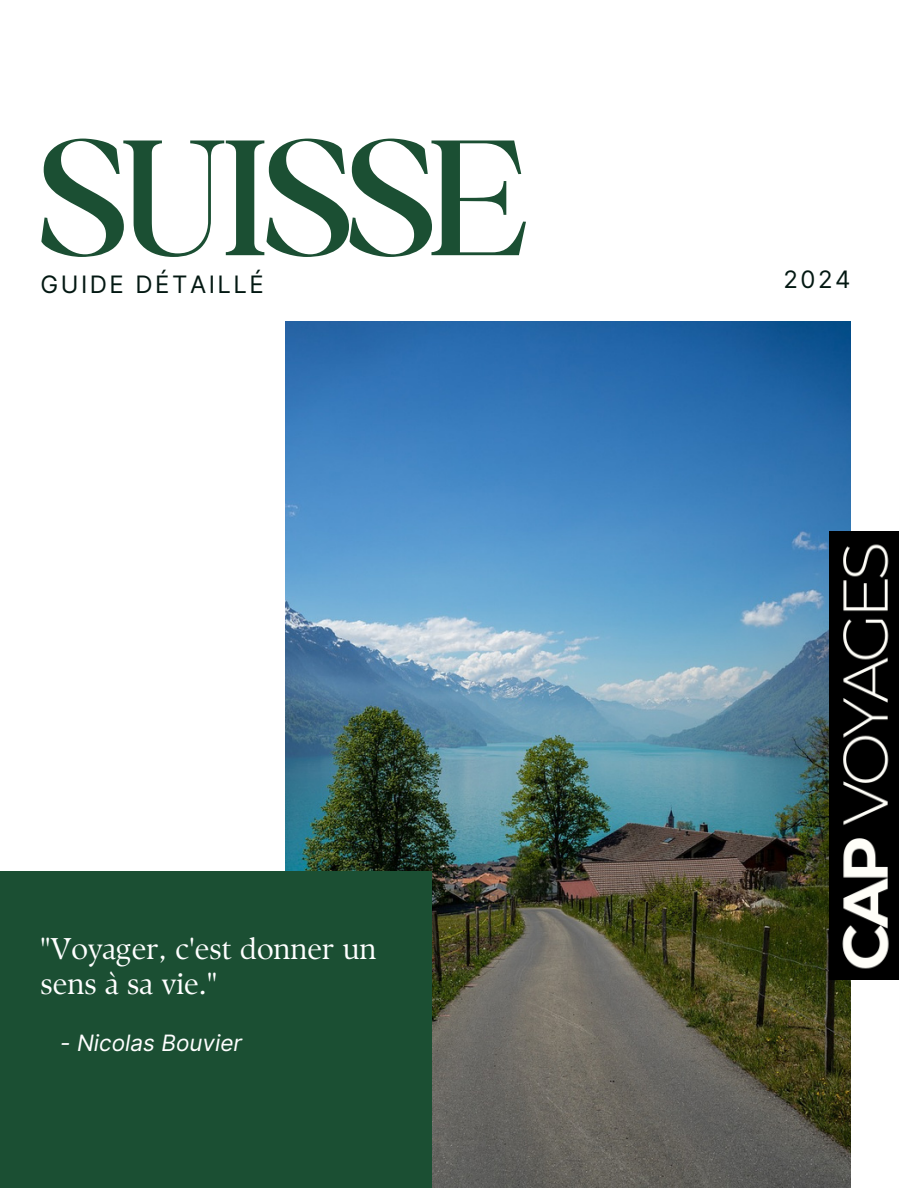
<style>
.page{position:relative;width:918px;height:1188px;background:#fff}
.page>*{position:absolute;margin:0;border:0;box-sizing:border-box;transform-origin:0 0}
.t1{font:300 177px "Boston Angel";letter-spacing:-.02em;color:#1b4f33}
.t2{font:30px/34.8px "TY Serif D";color:#fff}
.t3{font:24px "Inter";letter-spacing:.105em;color:#031812}
.t4{font:italic 22.5px "Inter";color:#fff}
</style>
<div class="page">
<img style="left:285px;top:321px;width:565px;height:867px">
<div style="left:0;top:871px;width:431px;height:317px;background:#1b4f33"></div>
<img style="left:829px;top:531px;width:70px;height:449px">
<p class="t1" style="left:39px;top:93px;width:489px">SUISSE</p>
<p class="t3" style="left:40px;top:270px;width:85px">GUIDE</p>
<p class="t3" style="left:136px;top:270px;width:130px">DÉTAILLÉ</p>
<p class="t3" style="left:784px;top:265px;width:68px">2024</p>
<p class="t2" style="left:40px;top:931px;width:338px">"Voyager, c'est donner un sens à sa vie."</p>
<p class="t4" style="left:60px;top:1029px;width:183px">- Nicolas Bouvier</p>
</div>
